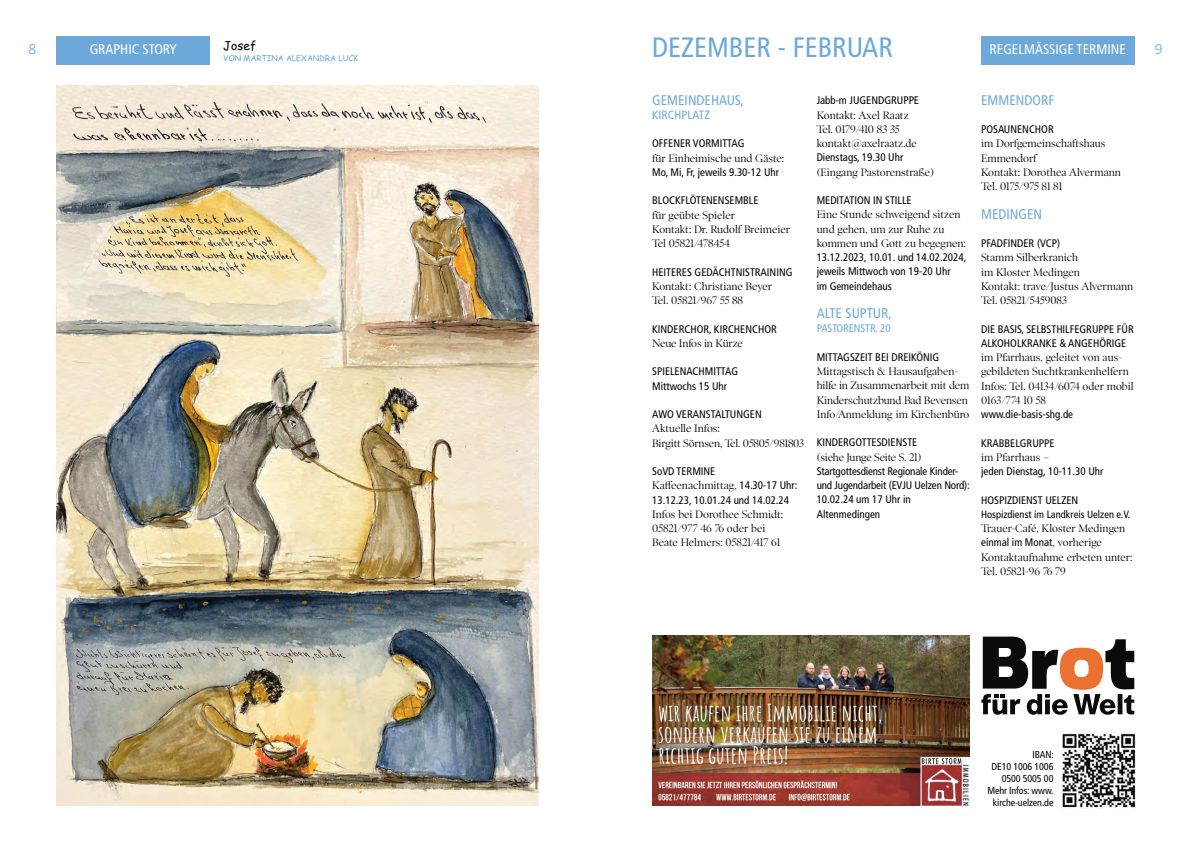
<style>
.page{position:relative;width:1191px;height:842px;background:#fff}
.page>*{position:absolute;margin:0;border:0;box-sizing:border-box;transform-origin:0 0}
.t1{font:condensed 28px "Frutiger LT Std";color:#6ca9da}
.t2{font:condensed 14px "Frutiger LT Std";color:#6ca9da}
.t3{font:condensed 14px "Frutiger LT Std";color:#fff}
.t4{font:300 14px "Frutiger LT Std";color:#6ca9da}
.t5{font:condensed 12px "Frutiger LT Std";letter-spacing:.01em;color:#6ca9da}
.t6{font:12px "Comic Sans MS";color:#000}
.t7{font:11px/14.2px "Poynter OS Disp";color:#000}
.t8{font:condensed 11px/14.2px "Frutiger LT Std";color:#000}
.t9{font:condensed 11px "Frutiger LT Std";letter-spacing:-.01em;color:#6ca9da}
.t10{font:condensed 10.5px "Frutiger LT Std";color:#000}
.t11{font:condensed 10px/12px "Frutiger LT Std";letter-spacing:-.01em;color:#000;text-align:right}
.t12{font:8px "Comic Sans MS";color:#6ca9da}
.s1{font-family:"Frutiger LT Std";font-stretch:condensed}
.s2{font-family:"Poynter OS Disp";font-stretch:normal}
</style>
<div class="page">
<img style="left:57px;top:85px;width:482px;height:721px">
<div style="left:57px;top:36px;width:153px;height:28px;background:#6ca9da"></div>
<div style="left:981px;top:36px;width:153px;height:28px;background:#6ca9da"></div>
<svg style="left:981px;top:637px;width:153px;height:78px"></svg>
<img style="left:652px;top:636px;width:317px;height:170px">
<img style="left:1061px;top:733px;width:74px;height:75px">
<h1 class="t1" style="left:652px;top:31px;width:242px">DEZEMBER - FEBRUAR</h1>
<p class="t3" style="left:989px;top:41px;width:138px">REGELMÄSSIGE TERMINE</p>
<p class="t2" style="left:652px;top:92px;width:93px">GEMEINDEHAUS,</p>
<p class="t5" style="left:652px;top:108px;width:59px">KIRCHPLATZ</p>
<p class="t8" style="left:652px;top:136px;width:94px">OFFENER VORMITTAG</p>
<p class="t7" style="left:652px;top:151px;width:133px">für Einheimische und Gäste:</p>
<p class="t8" style="left:652px;top:165px;width:128px">Mo, Mi, Fr, jeweils 9.30-12 Uhr</p>
<p class="t8" style="left:652px;top:193px;width:108px">BLOCKFLÖTENENSEMBLE</p>
<p class="t7" style="left:652px;top:208px;width:139px">für geübte Spieler<br>Kontakt: Dr. Rudolf Breimeier<br>Tel 05821/478454</p>
<p class="t8" style="left:652px;top:265px;width:142px">HEITERES GEDÄCHTNISTRAINING</p>
<p class="t7" style="left:652px;top:279px;width:122px">Kontakt: Christiane Beyer<br>Tel. 05821/967 55 88</p>
<p class="t8" style="left:652px;top:322px;width:126px">KINDERCHOR, KIRCHENCHOR</p>
<p class="t7" style="left:652px;top:336px;width:92px">Neue Infos in Kürze</p>
<p class="t8" style="left:652px;top:364px;width:87px">SPIELENACHMITTAG<br>Mittwochs 15 Uhr</p>
<p class="t8" style="left:652px;top:407px;width:111px">AWO VERANSTALTUNGEN</p>
<p class="t7" style="left:652px;top:421px;width:153px">Aktuelle Infos:<br>Birgitt Sörnsen, Tel. 05805/981803</p>
<p class="t8" style="left:652px;top:464px;width:65px">SoVD TERMINE</p>
<p class="t7" style="left:652px;top:478px;width:147px">Kaffeenachmittag, <span class="s1">14.30-17 Uhr:</span></p>
<p class="t8" style="left:652px;top:493px;width:138px">13.12.23, 10.01.24 und 14.02.24</p>
<p class="t7" style="left:652px;top:507px;width:132px">Infos bei Dorothee Schmidt:<br>05821/977 46 76 oder bei<br>Beate Helmers: 05821/417 61</p>
<p class="t4" style="left:28px;top:41px;width:9px">8</p>
<p class="t3" style="left:90px;top:41px;width:89px">GRAPHIC STORY</p>
<p class="t6" style="left:223px;top:37px;width:34px">Josef</p>
<p class="t4" style="left:1154px;top:41px;width:9px">9</p>
<p class="t12" style="left:223px;top:52px;width:137px">VON MARTINA ALEXANDRA LUCK</p>
<p class="t2" style="left:981px;top:92px;width:75px">EMMENDORF</p>
<p class="t8" style="left:981px;top:122px;width:74px">POSAUNENCHOR</p>
<p class="t7" style="left:981px;top:136px;width:141px">im Dorfgemeinschaftshaus<br>Emmendorf<br>Kontakt: Dorothea Alvermann<br>Tel. 0175/975 81 81</p>
<p class="t2" style="left:981px;top:206px;width:62px">MEDINGEN</p>
<p class="t8" style="left:981px;top:236px;width:81px">PFADFINDER (VCP)</p>
<p class="t7" style="left:981px;top:250px;width:154px">Stamm Silberkranich<br>im Kloster Medingen<br>Kontakt: trave/Justus Alvermann<br>Tel. 05821/5459083</p>
<p class="t8" style="left:981px;top:322px;width:154px">DIE BASIS, SELBSTHILFEGRUPPE FÜR<br>ALKOHOLKRANKE &amp; ANGEHÖRIGE</p>
<p class="t7" style="left:981px;top:350px;width:154px">im Pfarrhaus, geleitet von aus&shy;gebildeten Suchtkrankenhelfern<br>Infos: Tel. 04134/6074 oder mobil<br>0163/774 10 58</p>
<p class="t8" style="left:981px;top:407px;width:94px">www.die-basis-shg.de</p>
<p class="t8" style="left:981px;top:436px;width:75px">KRABBELGRUPPE</p>
<p class="t7" style="left:981px;top:450px;width:69px">im Pfarrhaus –</p>
<p class="t8" style="left:981px;top:464px;width:124px">jeden Dienstag, 10-11.30 Uhr</p>
<p class="t8" style="left:981px;top:493px;width:99px">HOSPIZDIENST UELZEN</p>
<p class="t10" style="left:981px;top:508px;width:151px">Hospizdienst im Landkreis Uelzen e.V.</p>
<p class="t7" style="left:981px;top:521px;width:146px">Trauer-Café, Kloster Medingen</p>
<p class="t8" style="left:981px;top:535px;width:122px">einmal im Monat<span class="s2">, vorherige</span></p>
<p class="t7" style="left:981px;top:550px;width:153px">Kontaktaufnahme erbeten unter:<br>Tel. 05821-96 76 79</p>
<p class="t8" style="left:816px;top:93px;width:104px">Jabb-m JUGENDGRUPPE</p>
<p class="t7" style="left:816px;top:108px;width:102px">Kontakt: Axel Raatz<br>Tel. 0179/410 83 35 kontakt@axelraatz.de</p>
<p class="t8" style="left:816px;top:150px;width:88px">Dienstags, 19.30 Uhr</p>
<p class="t7" style="left:816px;top:165px;width:119px">(Eingang Pastorenstraße)</p>
<p class="t8" style="left:816px;top:193px;width:96px">MEDITATION IN STILLE</p>
<p class="t7" style="left:816px;top:207px;width:151px">Eine Stunde schweigend sitzen und gehen, um zur Ruhe zu kommen und Gott zu begegnen:</p>
<p class="t8" style="left:816px;top:250px;width:151px">13.12.2023, 10.01. und 14.02.2024, jeweils Mittwoch von 19-20 Uhr<br>im Gemeindehaus</p>
<p class="t2" style="left:816px;top:305px;width:77px">ALTE SUPTUR,</p>
<p class="t9" style="left:816px;top:322px;width:76px">PASTORENSTR. 20</p>
<p class="t8" style="left:816px;top:350px;width:124px">MITTAGSZEIT BEI DREIKÖNIG</p>
<p class="t7" style="left:816px;top:364px;width:154px">Mittagstisch &amp; Hausaufgaben&shy;hilfe in Zusammenarbeit mit dem<br>Kinderschutzbund Bad Bevensen<br>Info/Anmeldung im Kirchenbüro</p>
<p class="t8" style="left:816px;top:436px;width:102px">KINDERGOTTESDIENSTE</p>
<p class="t7" style="left:816px;top:450px;width:106px">(siehe Junge Seite S. 21)</p>
<p class="t8" style="left:816px;top:464px;width:155px">Startgottesdienst Regionale Kinder&shy;und Jugendarbeit (EVJU Uelzen Nord):<br>10.02.24 um 17 Uhr in<br>Altenmedingen</p>
<p class="t11" style="left:987px;top:749px;width:68px">IBAN:<br>DE10 1006 1006<br>0500 5005 00<br>Mehr Infos: www. kirche-uelzen.de</p>
</div>
